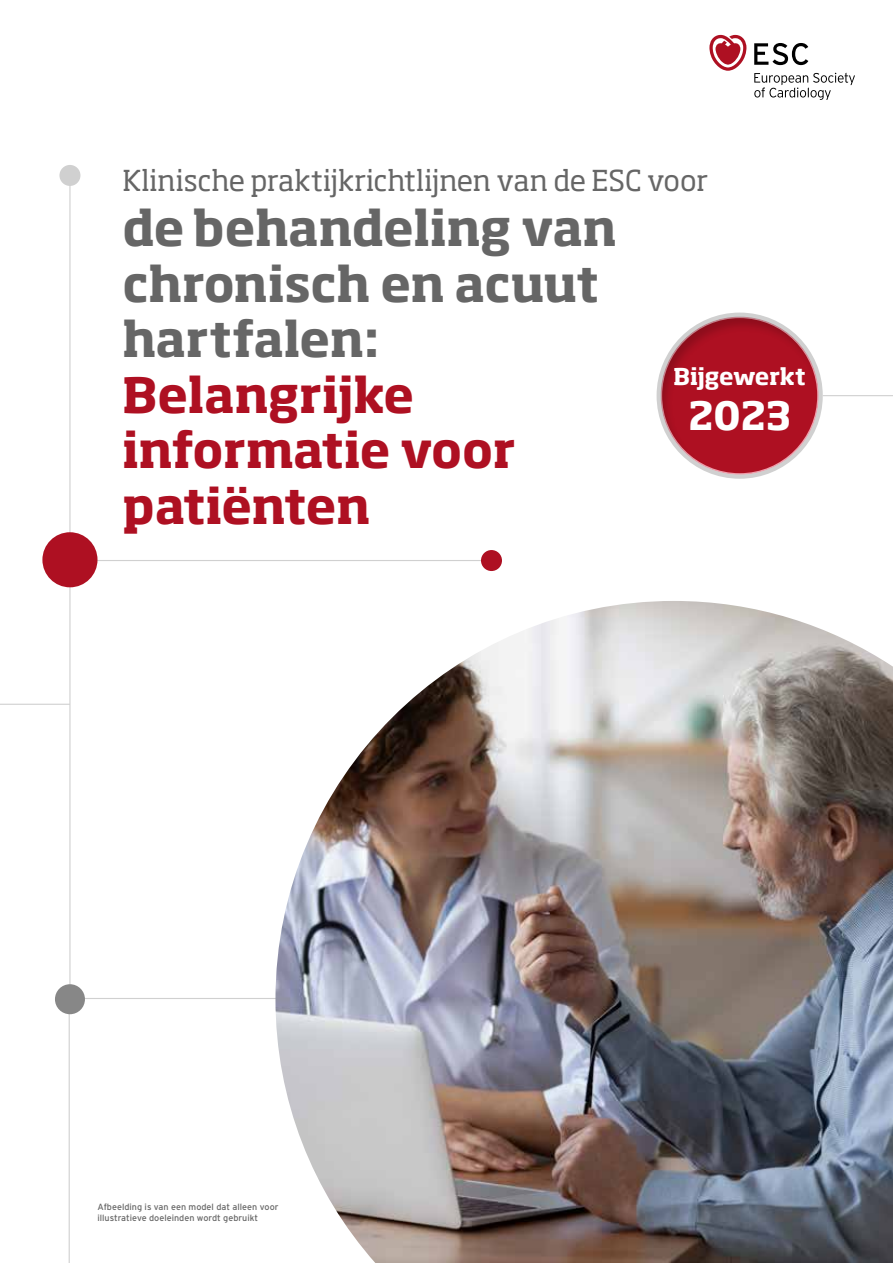
<style>
.page{position:relative;width:893px;height:1263px;background:#fff}
.page>*{position:absolute;margin:0;border:0;box-sizing:border-box;transform-origin:0 0}
.t1{font:700 48px/55.5px "Soho Pro";letter-spacing:-.005em;color:#666}
.t2{font:700 48px/55.5px "Soho Pro";letter-spacing:-.005em;color:#ae1022}
.t3{font:700 38.4px "Soho Pro";color:#fff}
.t4{font:28.5px "Soho Pro";letter-spacing:-.005em;color:#666}
.t5{font:700 22.8px "Soho Pro";letter-spacing:-.005em;color:#fff}
.t6{font:9px/10.8px "Interstate";color:#666}
</style>
<div class="page">
<hr style="left:823px;top:395px;width:70px;height:1px;background:#d0d0d0">
<hr style="left:0;top:704px;width:70px;height:1px;background:#d0d0d0">
<svg style="left:69px;top:174px;width:433px;height:825px"></svg>
<div style="left:42px;top:532px;width:55px;height:55px;background:#ae1022;border-radius:50%"></div>
<div style="left:59px;top:165px;width:21px;height:21px;background:#d0d0d0;border-radius:50%"></div>
<div style="left:481px;top:550px;width:21px;height:21px;background:#ae1022;border-radius:50%"></div>
<img style="left:275px;top:601px;width:618px;height:662px">
<hr style="left:69px;top:1006px;width:1px;height:257px;background:#d0d0d0">
<div style="left:55px;top:984px;width:30px;height:30px;background:#878787;border-radius:50%"></div>
<svg style="left:709px;top:35px;width:37px;height:36px"></svg>
<svg style="left:754px;top:43px;width:54px;height:22px"></svg>
<svg style="left:754px;top:73px;width:101px;height:27px"></svg>
<div style="left:658px;top:316px;width:161px;height:162px;background:#000;opacity:.2"></div>
<h3 class="t4" style="left:122px;top:160px;width:587px">Klinische praktijkrichtlijnen van de ESC voor</h3>
<h1 class="t1" style="left:122px;top:197px;width:496px">de behandeling van chronisch en acuut hartfalen:</h1>
<h1 class="t2" style="left:122px;top:364px;width:395px">Belangrijke informatie voor patiënten</h1>
<h3 class="t5" style="left:673px;top:360px;width:134px">Bijgewerkt</h3>
<h2 class="t3" style="left:688px;top:388px;width:104px">2023</h2>
<p class="t6" style="left:98px;top:1201px;width:183px">Afbeelding is van een model dat alleen voor illustratieve doeleinden wordt gebruikt</p>
</div>
